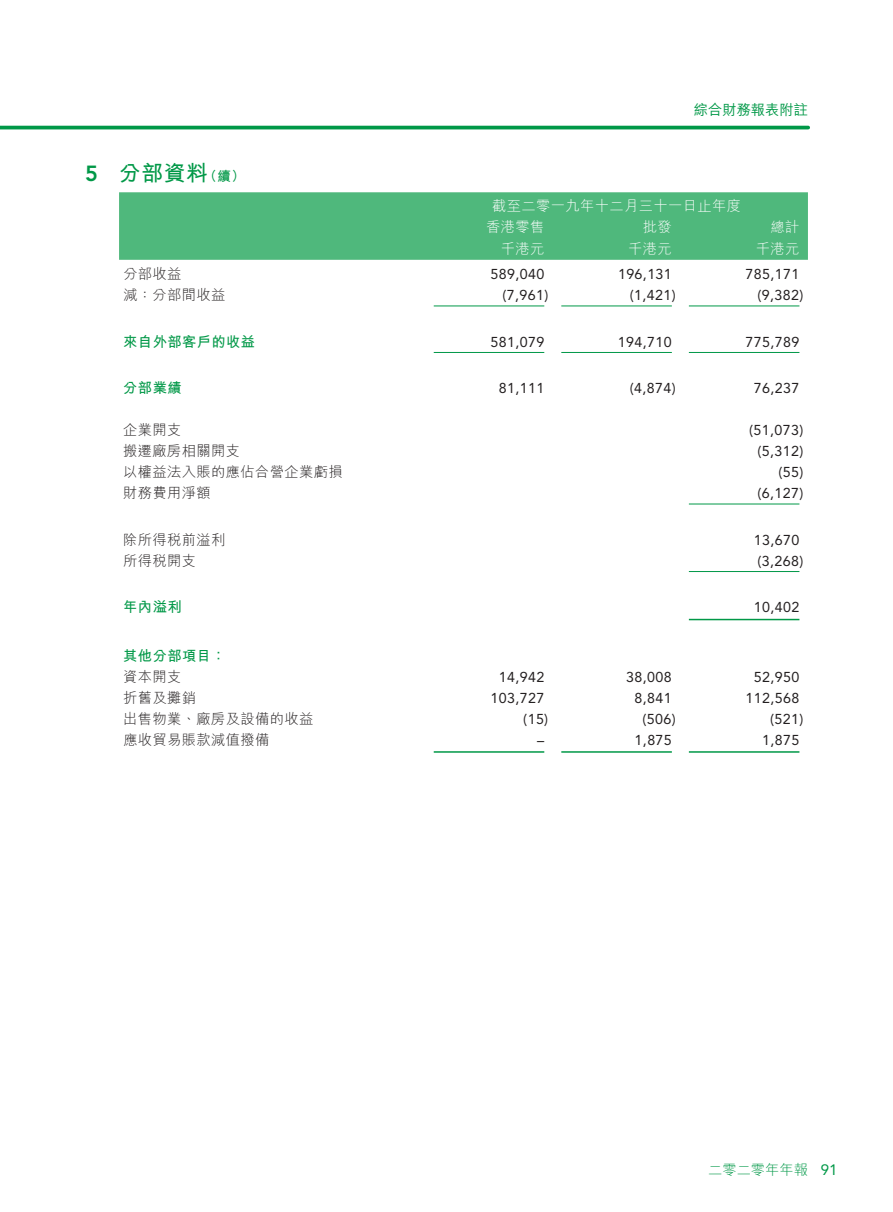
<style>
.page{position:relative;width:893px;height:1212px;background:#fff}
.page>*{position:absolute;margin:0;border:0;box-sizing:border-box;transform-origin:0 0}
.t1{font:700 21.75px "M Hei HK";color:#009847}
.t2{font:14.25px "Avenir LT Std";letter-spacing:.03em;color:#231f20}
.t3{font:300 14.25px "M Hei HK";letter-spacing:.03em;color:#231f20}
.t4{font:300 14.25px/21px "M Hei HK";letter-spacing:.03em;color:#fff}
.t5{font:700 14.25px "M Hei HK";letter-spacing:.03em;color:#009847}
.t6{font:300 14.25px "M Hei HK";color:#009847}
.t7{font:500 14.25px "M Hei HK";color:#009847}
.s1{font-family:"Avenir LT Std";font-weight:800}
.s2{font-size:13.5px}
.s3{font-family:"Avenir LT Std";font-weight:400;font-size:15px}
</style>
<div class="page">
<hr style="left:0;top:126px;width:808px;height:3px;background:#009847">
<div style="left:119px;top:192px;width:689px;height:68px;background:#4fb87c"></div>
<hr style="left:434px;top:306px;width:110px;height:1px;background:#009847">
<hr style="left:561px;top:306px;width:111px;height:1px;background:#009847">
<hr style="left:689px;top:306px;width:110px;height:1px;background:#009847">
<hr style="left:434px;top:352px;width:110px;height:1px;background:#009847">
<hr style="left:561px;top:352px;width:111px;height:1px;background:#009847">
<hr style="left:689px;top:352px;width:110px;height:1px;background:#009847">
<hr style="left:689px;top:504px;width:110px;height:1px;background:#009847">
<hr style="left:689px;top:571px;width:110px;height:1px;background:#009847">
<hr style="left:689px;top:619px;width:110px;height:1px;background:#009847">
<hr style="left:434px;top:751px;width:110px;height:2px;background:#009847">
<hr style="left:561px;top:751px;width:111px;height:2px;background:#009847">
<hr style="left:689px;top:751px;width:110px;height:2px;background:#009847">
<h1 class="t1" style="left:85px;top:157px;width:161px"><span class="s1">5</span> 分部資料<span class="s2">（續）</span></h1>
<p class="t7" style="left:694px;top:100px;width:115px">綜合財務報表附註</p>
<p class="t4" style="left:486px;top:196px;width:256px;text-indent:6px">截至二零一九年十二月三十一日止年度香港零售</p>
<p class="t4" style="left:643px;top:217px;width:30px">批發</p>
<p class="t4" style="left:770px;top:217px;width:30px">總計</p>
<p class="t4" style="left:501px;top:238px;width:45px">千港元</p>
<p class="t4" style="left:628px;top:238px;width:45px">千港元</p>
<p class="t4" style="left:756px;top:238px;width:45px">千港元</p>
<p class="t3" style="left:123px;top:266px;width:60px">分部收益</p>
<p class="t2" style="left:490px;top:266px;width:55px">589,040</p>
<p class="t2" style="left:618px;top:266px;width:55px">196,131</p>
<p class="t2" style="left:746px;top:266px;width:55px">785,171</p>
<p class="t3" style="left:123px;top:287px;width:104px">減：分部間收益</p>
<p class="t2" style="left:502px;top:287px;width:47px">(7,961)</p>
<p class="t2" style="left:630px;top:287px;width:47px">(1,421)</p>
<p class="t2" style="left:757px;top:287px;width:47px">(9,382)</p>
<p class="t5" style="left:123px;top:331px;width:133px">來自外部客戶的收益</p>
<p class="t2" style="left:490px;top:333px;width:55px">581,079</p>
<p class="t2" style="left:618px;top:333px;width:55px">194,710</p>
<p class="t2" style="left:746px;top:333px;width:55px">775,789</p>
<p class="t5" style="left:123px;top:377px;width:60px">分部業績</p>
<p class="t2" style="left:499px;top:380px;width:47px">81,111</p>
<p class="t2" style="left:630px;top:380px;width:47px">(4,874)</p>
<p class="t2" style="left:754px;top:380px;width:47px">76,237</p>
<p class="t3" style="left:123px;top:422px;width:60px">企業開支</p>
<p class="t2" style="left:749px;top:422px;width:56px">(51,073)</p>
<p class="t3" style="left:123px;top:443px;width:118px">搬遷廠房相關開支</p>
<p class="t2" style="left:757px;top:443px;width:47px">(5,312)</p>
<p class="t3" style="left:123px;top:464px;width:221px">以權益法入賬的應佔合營企業虧損</p>
<p class="t2" style="left:778px;top:464px;width:26px">(55)</p>
<p class="t3" style="left:123px;top:485px;width:89px">財務費用淨額</p>
<p class="t2" style="left:757px;top:485px;width:47px">(6,127)</p>
<p class="t3" style="left:123px;top:532px;width:104px">除所得稅前溢利</p>
<p class="t2" style="left:754px;top:531px;width:47px">13,670</p>
<p class="t3" style="left:123px;top:553px;width:74px">所得稅開支</p>
<p class="t2" style="left:757px;top:552px;width:47px">(3,268)</p>
<p class="t5" style="left:123px;top:596px;width:60px">年內溢利</p>
<p class="t2" style="left:754px;top:599px;width:47px">10,402</p>
<p class="t5" style="left:123px;top:645px;width:104px">其他分部項目：</p>
<p class="t3" style="left:123px;top:669px;width:60px">資本開支</p>
<p class="t2" style="left:499px;top:668px;width:47px">14,942</p>
<p class="t2" style="left:626px;top:668px;width:47px">38,008</p>
<p class="t2" style="left:754px;top:668px;width:47px">52,950</p>
<p class="t3" style="left:123px;top:690px;width:74px">折舊及攤銷</p>
<p class="t2" style="left:490px;top:689px;width:55px">103,727</p>
<p class="t2" style="left:635px;top:689px;width:39px">8,841</p>
<p class="t2" style="left:746px;top:689px;width:55px">112,568</p>
<p class="t3" style="left:123px;top:711px;width:192px">出售物業、廠房及設備的收益</p>
<p class="t2" style="left:523px;top:710px;width:26px">(15)</p>
<p class="t2" style="left:643px;top:710px;width:35px">(506)</p>
<p class="t2" style="left:770px;top:710px;width:35px">(521)</p>
<p class="t3" style="left:123px;top:732px;width:148px">應收貿易賬款減值撥備</p>
<p class="t2" style="left:537px;top:731px;width:9px">–</p>
<p class="t2" style="left:635px;top:731px;width:39px">1,875</p>
<p class="t2" style="left:762px;top:731px;width:39px">1,875</p>
<p class="t6" style="left:708px;top:1162px;width:131px">二零二零年年報 <span class="s3">91</span></p>
</div>
